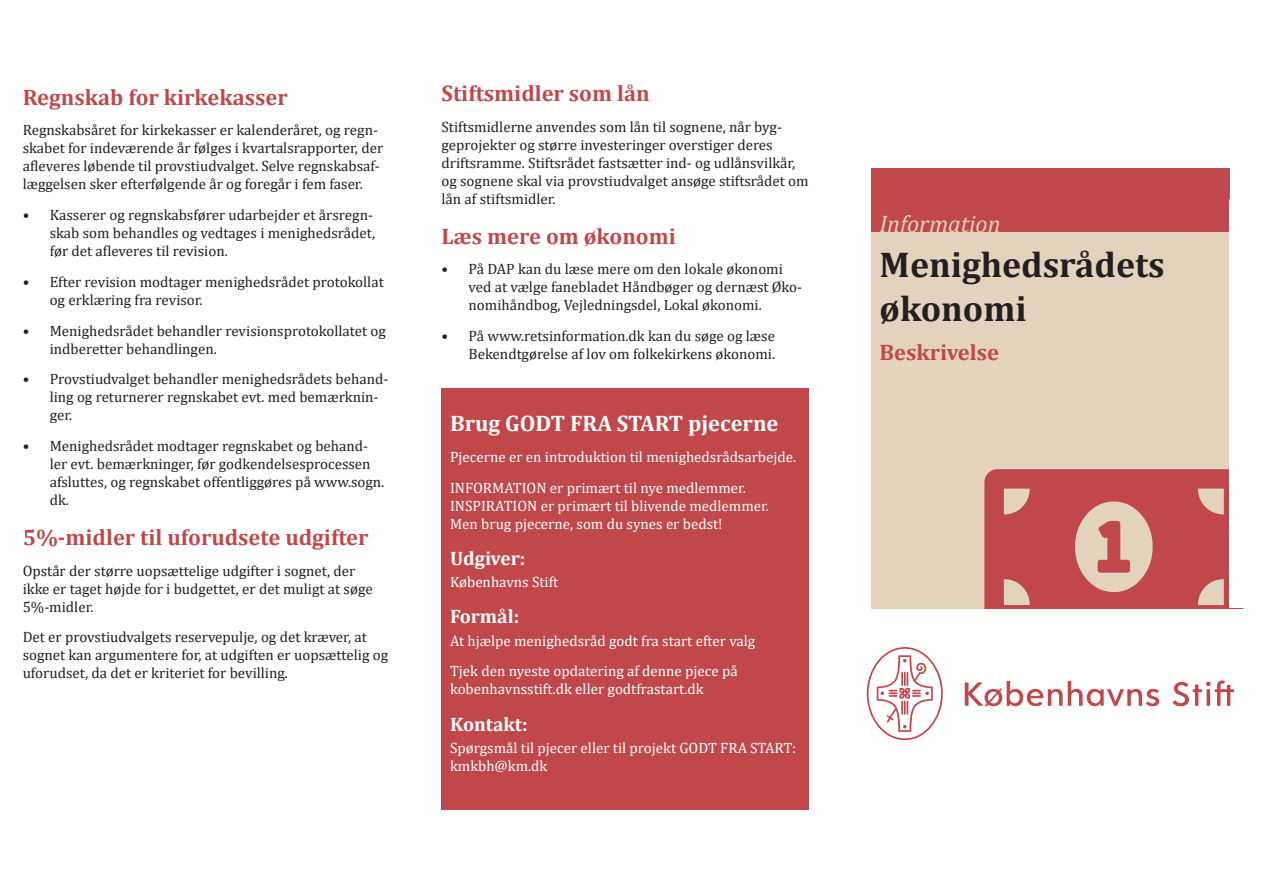
<style>
.page{position:relative;width:1263px;height:893px;background:#fff}
.page>*{position:absolute;margin:0;border:0;box-sizing:border-box;transform-origin:0 0}
.titel{font:700 36px "Cambria";color:#231f20}
.information_eller_in{font:italic 24px "Cambria";color:#e3d2bc}
.Rubrik{font:700 22.5px "Cambria";color:#c0484a}
.Rubrik-2{font:700 22.5px "Cambria";color:#fff}
.Underrubrik{font:700 19.5px "Cambria";color:#fff}
.Brødtekst{font:15px/18px "Cambria";color:#231f20}
.Brødtekst-2{font:15px/18px "Cambria";color:#fff}
</style>
<div class="page">
<div style="left:441px;top:388px;width:368px;height:421px;background:#c0484a"></div>
<div style="left:871px;top:168px;width:359px;height:64px;background:#c0484a"></div>
<div style="left:871px;top:232px;width:359px;height:377px;background:#e3d2bc"></div>
<svg style="left:965px;top:681px;width:194px;height:26px"></svg>
<svg style="left:1172px;top:680px;width:62px;height:26px"></svg>
<svg style="left:867px;top:647px;width:76px;height:93px"></svg>
<p class="Rubrik" style="left:23px;top:81px;width:267px">Regnskab for kirkekasser</p>
<p class="Brødtekst" style="left:23px;top:121px;width:362px">Regnskabsåret for kirkekasser er kalenderåret, og regn&shy;skabet for indeværende år følges i kvartalsrapporter, der afleveres løbende til provstiudvalget. Selve regnskabsaf&shy;læggelsen sker efterfølgende år og foregår i fem faser.</p>
<p class="Brødtekst" style="left:50px;top:206px;width:327px;text-indent:-27px">• Kasserer og regnskabsfører udarbejder et årsregn&shy;skab som behandles og vedtages i menighedsrådet, før det afleveres til revision.</p>
<p class="Brødtekst" style="left:50px;top:273px;width:336px;text-indent:-27px">• Efter revision modtager menighedsrådet protokollat og erklæring fra revisor.</p>
<p class="Brødtekst" style="left:50px;top:321px;width:338px;text-indent:-27px">• Menighedsrådet behandler revisionsprotokollatet og indberetter behandlingen.</p>
<p class="Brødtekst" style="left:50px;top:370px;width:340px;text-indent:-27px">• Provstiudvalget behandler menighedsrådets behand&shy;ling og returnerer regnskabet evt. med bemærknin&shy;ger.</p>
<p class="Brødtekst" style="left:50px;top:437px;width:336px;text-indent:-27px">• Menighedsrådet modtager regnskabet og behand&shy;ler evt. bemærkninger, før godkendelsesprocessen afsluttes, og regnskabet offentliggøres på www.sogn. dk.</p>
<p class="Rubrik" style="left:23px;top:521px;width:347px">5%-midler til uforudsete udgifter</p>
<p class="Brødtekst" style="left:23px;top:561px;width:352px">Opstår der større uopsættelige udgifter i sognet, der ikke er taget højde for i budgettet, er det muligt at søge<br>5%-midler.</p>
<p class="Brødtekst" style="left:23px;top:628px;width:367px">Det er provstiudvalgets reservepulje, og det kræver, at sognet kan argumentere for, at udgiften er uopsættelig og uforudset, da det er kriteriet for bevilling.</p>
<p class="Rubrik" style="left:441px;top:78px;width:210px">Stiftsmidler som lån</p>
<p class="Brødtekst" style="left:441px;top:118px;width:369px">Stiftsmidlerne anvendes som lån til sognene, når byg&shy;geprojekter og større investeringer overstiger deres driftsramme. Stiftsrådet fastsætter ind- og udlånsvilkår, og sognene skal via provstiudvalget ansøge stiftsrådet om lån af stiftsmidler.</p>
<p class="Rubrik" style="left:441px;top:220px;width:236px">Læs mere om økonomi</p>
<p class="Brødtekst" style="left:468px;top:260px;width:335px;text-indent:-27px">• På DAP kan du læse mere om den lokale økonomi ved at vælge fanebladet Håndbøger og dernæst Øko&shy;nomihåndbog, Vejledningsdel, Lokal økonomi.</p>
<p class="Brødtekst" style="left:441px;top:327px;width:335px;text-align:right">• På www.retsinformation.dk kan du søge og læse<br>Bekendtgørelse af lov om folkekirkens økonomi.</p>
<p class="Rubrik-2" style="left:450px;top:408px;width:330px">Brug GODT FRA START pjecerne</p>
<p class="Brødtekst-2" style="left:450px;top:448px;width:348px">Pjecerne er en introduktion til menighedsrådsarbejde.</p>
<p class="Brødtekst-2" style="left:450px;top:479px;width:297px">INFORMATION er primært til nye medlemmer.</p>
<p class="Brødtekst-2" style="left:450px;top:497px;width:320px">INSPIRATION er primært til blivende medlemmer.</p>
<p class="Brødtekst-2" style="left:450px;top:515px;width:274px">Men brug pjecerne, som du synes er bedst!</p>
<p class="Underrubrik" style="left:450px;top:545px;width:77px">Udgiver:</p>
<p class="Brødtekst-2" style="left:450px;top:573px;width:110px">Københavns Stift</p>
<p class="Underrubrik" style="left:450px;top:603px;width:71px">Formål:</p>
<p class="Brødtekst-2" style="left:450px;top:631px;width:307px">At hjælpe menighedsråd godt fra start efter valg</p>
<p class="Brødtekst-2" style="left:450px;top:662px;width:289px">Tjek den nyeste opdatering af denne pjece på kobenhavnsstift.dk eller godtfrastart.dk</p>
<p class="Underrubrik" style="left:450px;top:710px;width:79px">Kontakt:</p>
<p class="Brødtekst-2" style="left:450px;top:739px;width:347px">Spørgsmål til pjecer eller til projekt GODT FRA START: kmkbh@km.dk</p>
<p class="information_eller_in" style="left:879px;top:207px;width:123px">Information</p>
<p class="titel" style="left:879px;top:240px;width:287px">Menighedsrådets</p>
<p class="titel" style="left:879px;top:283px;width:149px">økonomi</p>
<p class="Rubrik" style="left:879px;top:337px;width:121px">Beskrivelse</p>
</div>
